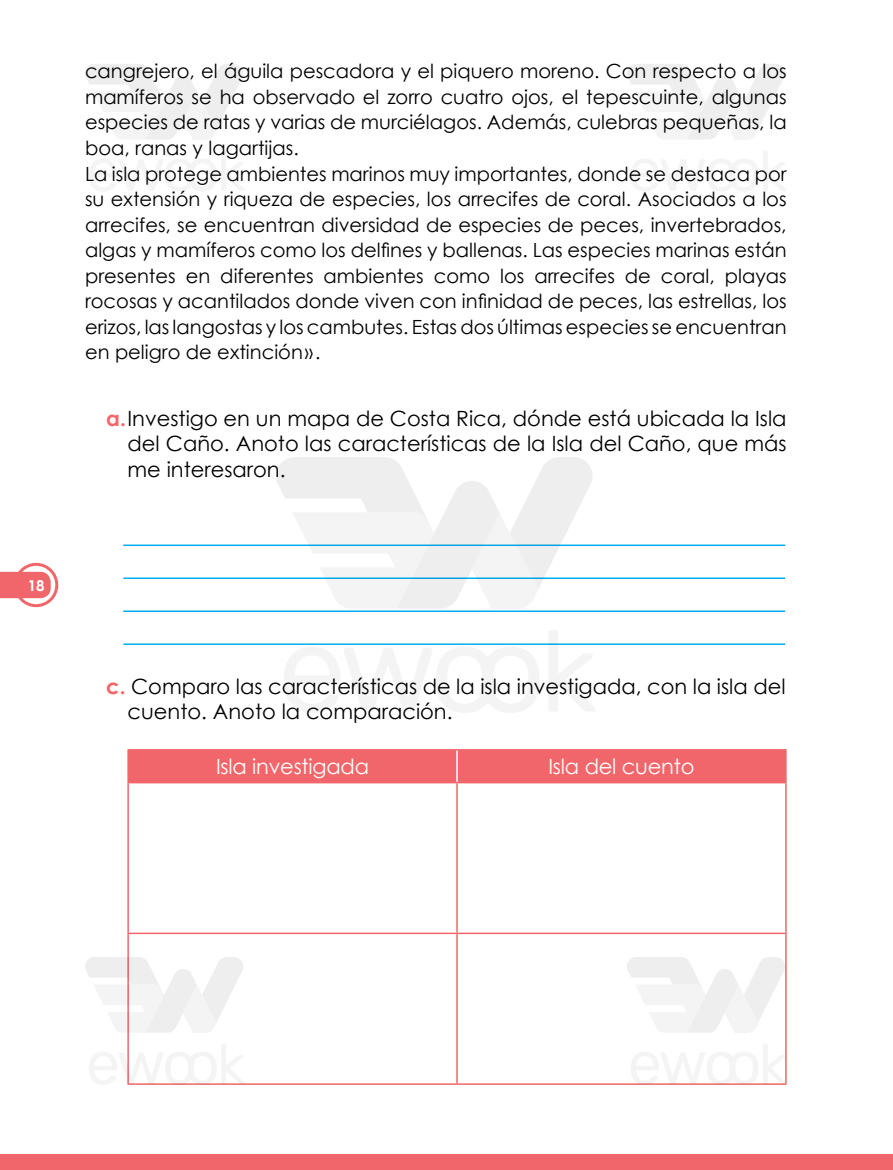
<style>
.page{position:relative;width:893px;height:1170px;background:#fff}
.page>*{position:absolute;margin:0;border:0;box-sizing:border-box;transform-origin:0 0}
.t1{font:21px/25.5px "LPT Century Gothic";color:#000;text-align:justify}
.t2{font:21px "LPT Century Gothic";letter-spacing:-.01em;color:#fff}
.t3{font:19.5px/25.5px "LPT Century Gothic";color:#000}
.t4{font:700 15px "LPT Century Gothic";color:#fff}
.s1{font-weight:700;color:#f1666a}
</style>
<div class="page">
<div style="left:129px;top:750px;width:656px;height:31px;background:#f1666a"></div>
<svg style="left:129px;top:783px;width:656px;height:250px"></svg>
<hr style="left:127px;top:749px;width:330px;height:1px;background:#f1666a">
<hr style="left:127px;top:750px;width:2px;height:31px;background:#f1666a">
<hr style="left:457px;top:749px;width:330px;height:1px;background:#f1666a">
<hr style="left:785px;top:750px;width:2px;height:31px;background:#f1666a">
<hr style="left:127px;top:781px;width:330px;height:2px;background:#f1666a">
<hr style="left:127px;top:783px;width:2px;height:149px;background:#f1666a">
<hr style="left:457px;top:781px;width:330px;height:2px;background:#f1666a">
<hr style="left:456px;top:783px;width:2px;height:149px;background:#f1666a">
<hr style="left:785px;top:783px;width:2px;height:149px;background:#f1666a">
<hr style="left:127px;top:932px;width:330px;height:2px;background:#f1666a">
<hr style="left:127px;top:934px;width:2px;height:149px;background:#f1666a">
<hr style="left:457px;top:932px;width:330px;height:2px;background:#f1666a">
<hr style="left:456px;top:934px;width:2px;height:149px;background:#f1666a">
<hr style="left:785px;top:934px;width:2px;height:149px;background:#f1666a">
<hr style="left:127px;top:1083px;width:330px;height:1px;background:#f1666a">
<hr style="left:457px;top:1083px;width:330px;height:1px;background:#f1666a">
<hr style="left:456px;top:750px;width:2px;height:31px;background:#fff">
<hr style="left:123px;top:544px;width:662px;height:2px;background:#00aeef">
<hr style="left:123px;top:577px;width:662px;height:2px;background:#00aeef">
<hr style="left:123px;top:610px;width:662px;height:2px;background:#00aeef">
<hr style="left:123px;top:643px;width:662px;height:2px;background:#00aeef">
<svg style="left:10px;top:559px;width:52px;height:52px"></svg>
<svg style="left:0;top:571px;width:51px;height:27px"></svg>
<div style="left:14px;top:562px;width:44px;height:45px;border:3px solid #f1666a;border-radius:50%"></div>
<div style="left:0;top:1153px;width:893px;height:16px;background:#f1666a"></div>
<svg style="left:284px;top:647px;width:255px;height:65px"></svg>
<svg style="left:548px;top:631px;width:48px;height:80px"></svg>
<svg style="left:276px;top:457px;width:317px;height:151px"></svg>
<svg style="left:89px;top:151px;width:155px;height:40px"></svg>
<svg style="left:85px;top:64px;width:158px;height:76px"></svg>
<svg style="left:89px;top:1043px;width:156px;height:41px"></svg>
<svg style="left:85px;top:956px;width:158px;height:76px"></svg>
<svg style="left:631px;top:151px;width:155px;height:40px"></svg>
<svg style="left:627px;top:64px;width:158px;height:76px"></svg>
<svg style="left:631px;top:1043px;width:156px;height:41px"></svg>
<svg style="left:627px;top:956px;width:158px;height:76px"></svg>
<p class="t4" style="left:28px;top:575px;width:18px">18</p>
<p class="t3" style="left:85px;top:58px;width:703px">cangrejero, el águila pescadora y el piquero moreno. Con respecto a los mamíferos se ha observado el zorro cuatro ojos, el tepescuinte, algunas especies de ratas y varias de murciélagos. Además, culebras pequeñas, la boa, ranas y lagartijas.<br>La isla protege ambientes marinos muy importantes, donde se destaca por su extensión y riqueza de especies, los arrecifes de coral. Asociados a los arrecifes, se encuentran diversidad de especies de peces, invertebrados, algas y mamíferos como los delfines y ballenas. Las especies marinas están presentes en diferentes ambientes como los arrecifes de coral, playas rocosas y acantilados donde viven con infinidad de peces, las estrellas, los erizos, las langostas y los cambutes. Estas dos últimas especies se encuentran en peligro de extinción».</p>
<p class="t1" style="left:128px;top:405px;width:661px;text-indent:-21px"><span class="s1">a.</span>Investigo en un mapa de Costa Rica, dónde está ubicada la Isla del Caño. Anoto las características de la Isla del Caño, que más me interesaron.</p>
<p class="t1" style="left:128px;top:673px;width:660px;text-indent:-21px"><span class="s1">c.</span> Comparo las características de la isla investigada, con la isla del cuento. Anoto la comparación.</p>
<p class="t2" style="left:216px;top:753px;width:155px">Isla investigada</p>
<p class="t2" style="left:548px;top:753px;width:148px">Isla del cuento</p>
</div>
